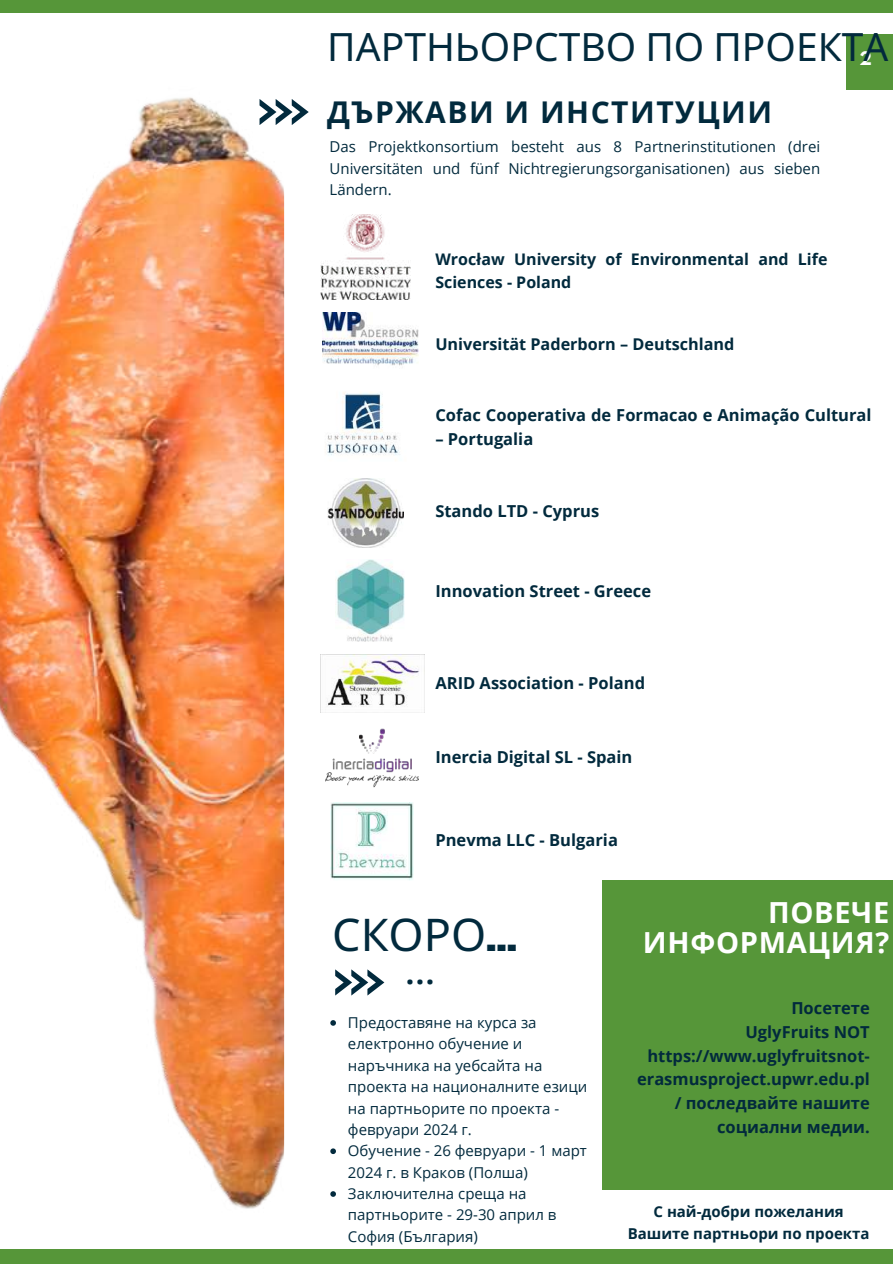
<style>
.page{position:relative;width:893px;height:1264px;background:#fff}
.page>*{position:absolute;margin:0;border:0;box-sizing:border-box;transform-origin:0 0}
.t1{font:45px "Noto Sans";color:#022a3d}
.t2{font:39px "Noto Sans";color:#022a3d}
.t3{font:700 30px "Open Sans";letter-spacing:.05em;color:#022a3d}
.t4{font:700 29.1px/30.3px "Open Sans";letter-spacing:.025em;color:#fff;text-align:right}
.t5{font:700 16.5px/23.7px "Open Sans";color:#022a3d;text-align:right}
.t6{font:700 16.5px "League Spartan";color:#fff}
.t7{font:700 16.2px "Open Sans";color:#022a3d}
.t8{font:700 16.05px/23px "Open Sans";color:#022a3d}
.t9{font:15px/21.3px "Open Sans";color:#022a3d;text-align:justify}
.t10{font:700 15px/21.3px "Open Sans";color:#022a3d;text-align:center}
.s1{font-family:"Anton"}
</style>
<div class="page">
<img style="left:0;top:12px;width:284px;height:1197px">
<div style="left:602px;top:880px;width:290px;height:309px;background:#569639"></div>
<svg style="left:259px;top:99px;width:50px;height:26px"></svg>
<div style="left:0;top:0;width:892px;height:12px;background:#569639"></div>
<div style="left:0;top:1249px;width:892px;height:14px;background:#569639"></div>
<svg style="left:335px;top:969px;width:49px;height:26px"></svg>
<div style="left:846px;top:34px;width:46px;height:55px;background:#569639"></div>
<img style="left:320px;top:214px;width:90px;height:85px">
<img style="left:322px;top:312px;width:96px;height:54px">
<img style="left:327px;top:392px;width:73px;height:63px">
<img style="left:327px;top:479px;width:77px;height:68px">
<img style="left:336px;top:560px;width:69px;height:82px">
<img style="left:320px;top:655px;width:99px;height:57px">
<img style="left:325px;top:728px;width:93px;height:60px">
<img style="left:330px;top:802px;width:84px;height:78px">
<svg style="left:330px;top:1020px;width:6px;height:5px"></svg>
<svg style="left:330px;top:1148px;width:6px;height:5px"></svg>
<svg style="left:330px;top:1191px;width:6px;height:5px"></svg>
<h2 class="t2" style="left:327px;top:19px;width:562px">ПАРТНЬОРСТВО ПО ПРОЕКТА</h2>
<p class="t6" style="left:859px;top:51px;width:14px">2</p>
<h3 class="t3" style="left:327px;top:91px;width:446px">ДЪРЖАВИ И ИНСТИТУЦИИ</h3>
<p class="t9" style="left:329px;top:136px;width:492px">Das Projektkonsortium besteht aus 8 Partnerinstitutionen (drei Universitäten und fünf Nichtregierungsorganisationen) aus sieben Ländern.</p>
<p class="t8" style="left:435px;top:247px;width:393px">Wrocław University of Environmental and Life<br>Sciences - Poland</p>
<p class="t7" style="left:435px;top:332px;width:300px">Universität Paderborn – Deutschland</p>
<p class="t5" style="left:435px;top:403px;width:437px">Cofac Cooperativa de Formacao e Animação Cultural</p>
<p class="t5" style="left:435px;top:427px;width:99px">– Portugalia</p>
<p class="t5" style="left:435px;top:498px;width:165px">Stando LTD - Cyprus</p>
<p class="t5" style="left:435px;top:578px;width:217px">Innovation Street - Greece</p>
<p class="t5" style="left:435px;top:671px;width:211px">ARID Association - Poland</p>
<p class="t5" style="left:435px;top:744px;width:198px">Inercia Digital SL - Spain</p>
<p class="t5" style="left:435px;top:828px;width:184px">Pnevma LLC - Bulgaria</p>
<h1 class="t1" style="left:332px;top:903px;width:186px">СКОРО<span class="s1">...</span></h1>
<h3 class="t3" style="left:406px;top:952px;width:30px">...</h3>
<p class="t9" style="left:348px;top:1011px;width:241px;text-align:left">Предоставяне на курса за електронно обучение и наръчника на уебсайта на проекта на националните езици на партньорите по проекта - февруари 2024 г.<br>Обучение - 26 февруари - 1 март<br>2024 г. в Краков (Полша)<br>Заключителна среща на партньорите - 29-30 април в<br>София (България)</p>
<h3 class="t4" style="left:642px;top:896px;width:248px">ПОВЕЧЕ<br>ИНФОРМАЦИЯ?</h3>
<p class="t5" style="left:637px;top:996px;width:234px">Посетете<br>UglyFruits NOT https://www.uglyfruitsnot&shy;erasmusproject.upwr.edu.pl / последвайте нашите социални медии.</p>
<p class="t10" style="left:627px;top:1200px;width:243px">С най-добри пожелания<br>Вашите партньори по проекта</p>
</div>
